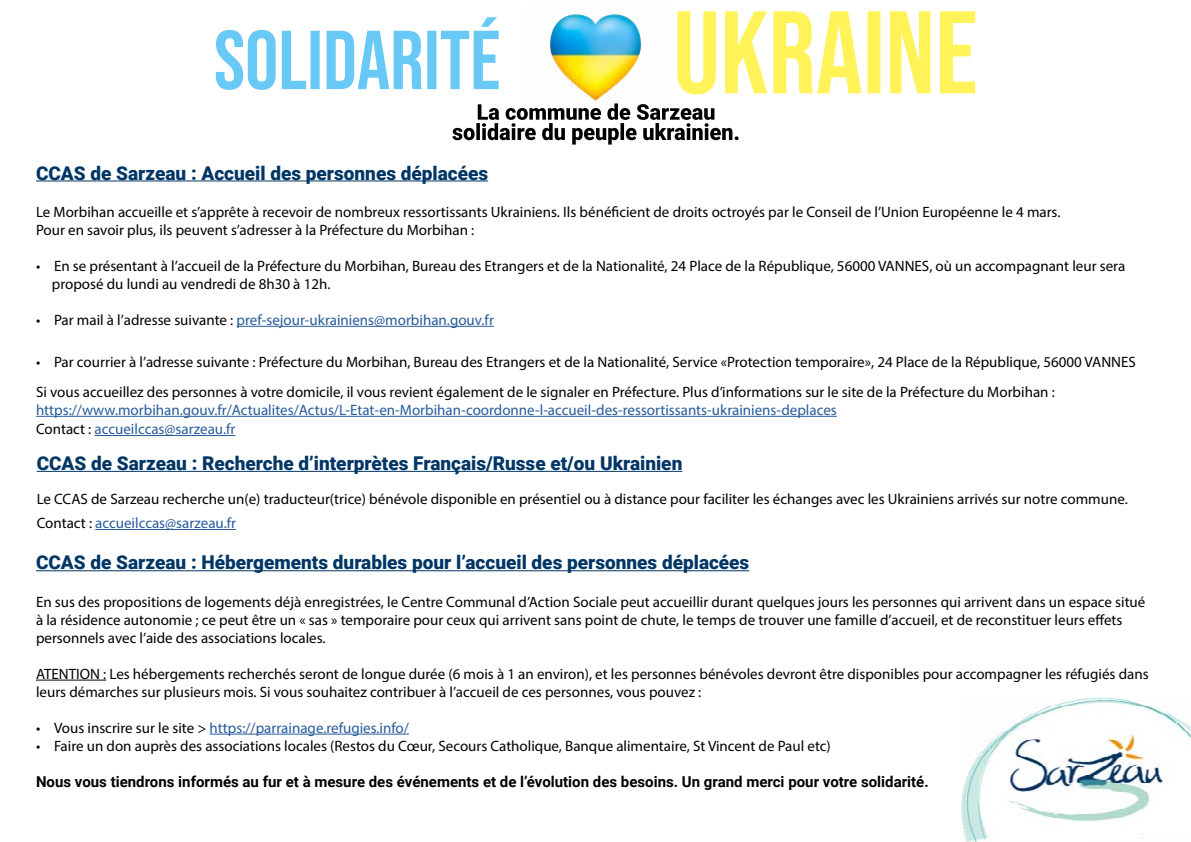
<style>
.page{position:relative;width:1191px;height:842px;background:#fff}
.page>*{position:absolute;margin:0;border:0;box-sizing:border-box;transform-origin:0 0}
.t1{font:900 19px "Roboto";color:#003665}
.t2{font:15px/18px "Myriad Pro";color:#000}
.t3{font:15px/19.2px "Myriad Pro";color:#275b9b}
.t4{font:700 15px "Roboto";color:#000}
.s1{color:#000}
.s2{color:#275b9b}
</style>
<div class="page">
<svg style="left:216px;top:17px;width:283px;height:73px"></svg>
<svg style="left:677px;top:11px;width:298px;height:83px"></svg>
<img style="left:550px;top:14px;width:91px;height:88px">
<svg style="left:452px;top:103px;width:286px;height:42px"></svg>
<hr style="left:36px;top:180px;width:452px;height:1px;background:#003665">
<hr style="left:237px;top:326px;width:257px;height:1px;background:#275b9b">
<img style="left:961px;top:697px;width:230px;height:145px">
<hr style="left:36px;top:416px;width:801px;height:1px;background:#275b9b">
<hr style="left:95px;top:435px;width:140px;height:1px;background:#275b9b">
<hr style="left:37px;top:471px;width:645px;height:1px;background:#003665">
<hr style="left:95px;top:529px;width:141px;height:1px;background:#275b9b">
<hr style="left:36px;top:570px;width:713px;height:1px;background:#003665">
<hr style="left:36px;top:680px;width:70px;height:1px;background:#000">
<hr style="left:210px;top:734px;width:199px;height:1px;background:#275b9b">
<p class="t1" style="left:36px;top:159px;width:453px">CCAS de Sarzeau : Accueil des personnes déplacées</p>
<p class="t2" style="left:36px;top:202px;width:1026px">Le Morbihan accueille et s’apprête à recevoir de nombreux ressortissants Ukrainiens. Ils bénéficient de droits octroyés par le Conseil de l’Union Européenne le 4 mars.<br>Pour en savoir plus, ils peuvent s’adresser à la Préfecture du Morbihan :</p>
<p class="t2" style="left:52px;top:256px;width:1075px;text-indent:-16px">• En se présentant à l’accueil de la Préfecture du Morbihan, Bureau des Etrangers et de la Nationalité, 24 Place de la République, 56000 VANNES, où un accompagnant leur sera proposé du lundi au vendredi de 8h30 à 12h.</p>
<p class="t3" style="left:36px;top:310px;width:459px"><span class="s1">• Par mail à l’adresse suivante :</span> pref-sejour-ukrainiens@morbihan.gouv.fr</p>
<p class="t2" style="left:36px;top:346px;width:1101px;line-height:30px">• Par courrier à l’adresse suivante : Préfecture du Morbihan, Bureau des Etrangers et de la Nationalité, Service «Protection temporaire», 24 Place de la République, 56000 VANNES<br>Si vous accueillez des personnes à votre domicile, il vous revient également de le signaler en Préfecture. Plus d’informations sur le site de la Préfecture du Morbihan :</p>
<p class="t3" style="left:36px;top:400px;width:802px">https://www.morbihan.gouv.fr/Actualites/Actus/L-Etat-en-Morbihan-coordonne-l-accueil-des-ressortissants-ukrainiens-deplaces<br><span class="s1">Contact :</span> accueilccas@sarzeau.fr</p>
<p class="t1" style="left:37px;top:450px;width:647px">CCAS de Sarzeau : Recherche d’interprètes Français/Russe et/ou Ukrainien</p>
<p class="t2" style="left:37px;top:487px;width:1092px;line-height:24px">Le CCAS de Sarzeau recherche un(e) traducteur(trice) bénévole disponible en présentiel ou à distance pour faciliter les échanges avec les Ukrainiens arrivés sur notre commune.<br>Contact : <span class="s2">accueilccas@sarzeau.fr</span></p>
<p class="t1" style="left:36px;top:549px;width:715px">CCAS de Sarzeau : Hébergements durables pour l’accueil des personnes déplacées</p>
<p class="t2" style="left:36px;top:592px;width:1111px">En sus des propositions de logements déjà enregistrées, le Centre Communal d’Action Sociale peut accueillir durant quelques jours les personnes qui arrivent dans un espace situé à la résidence autonomie ; ce peut être un « sas » temporaire pour ceux qui arrivent sans point de chute, le temps de trouver une famille d’accueil, et de reconstituer leurs effets personnels avec l’aide des associations locales.</p>
<p class="t2" style="left:36px;top:664px;width:1114px">ATENTION : Les hébergements recherchés seront de longue durée (6 mois à 1 an environ), et les personnes bénévoles devront être disponibles pour accompagner les réfugiés dans leurs démarches sur plusieurs mois. Si vous souhaitez contribuer à l’accueil de ces personnes, vous pouvez :</p>
<p class="t3" style="left:36px;top:718px;width:374px"><span class="s1">• Vous inscrire sur le site &gt;</span> https://parrainage.refugies.info/</p>
<p class="t2" style="left:36px;top:736px;width:796px">• Faire un don auprès des associations locales (Restos du Cœur, Secours Catholique, Banque alimentaire, St Vincent de Paul etc)</p>
<p class="t4" style="left:36px;top:771px;width:894px">Nous vous tiendrons informés au fur et à mesure des événements et de l’évolution des besoins. Un grand merci pour votre solidarité.</p>
</div>
